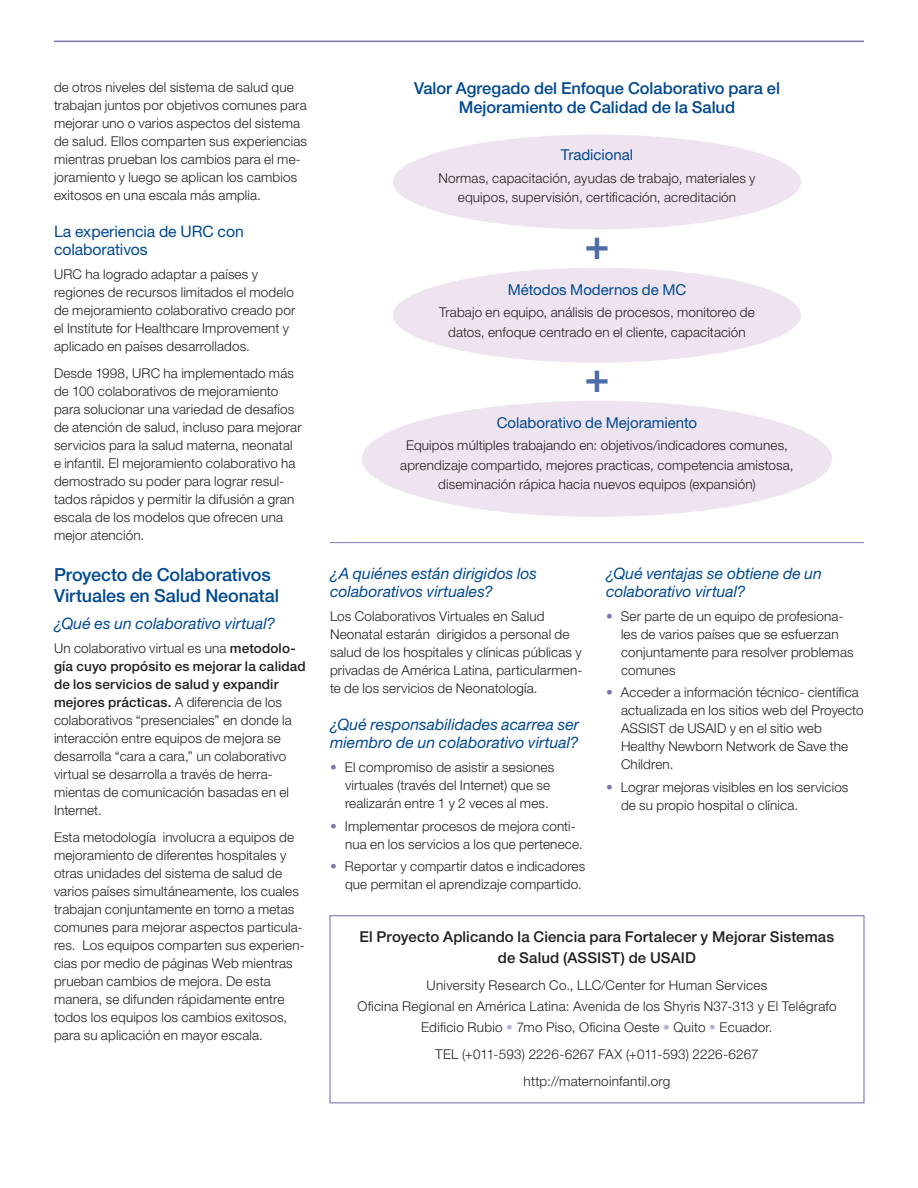
<style>
.page{position:relative;width:918px;height:1188px;background:#fff}
.page>*{position:absolute;margin:0;border:0;box-sizing:border-box;transform-origin:0 0}
.smallsub{font:500 42px "Helvetica Neue";color:#4d6ca8}
.subhead_1{font:500 18px/21px "Helvetica Neue";letter-spacing:-.005em;color:#014990}
.smallsub-2{font:500 16.5px/19.5px "Helvetica Neue";letter-spacing:-.005em;color:#014990;text-align:center}
.smallsub-3{font:italic 15.75px/18px "Helvetica Neue";color:#014990}
.subhead_1-2{font:15.75px/18px "Helvetica Neue";letter-spacing:-.005em;color:#014990}
.subhead_1-3{font:italic 15.75px "Helvetica Neue";color:#014990}
.bodytext{font:500 15px/21px "Helvetica Neue";letter-spacing:.005em;color:#231f20;text-align:center}
.smallsub-4{font:15px "Helvetica Neue";color:#014990}
.bodytext-2{font:300 13.5px/18px "Helvetica Neue";letter-spacing:.01em;color:#231f20}
.body_bullet{font:300 13.5px/18px "Helvetica Neue";letter-spacing:.01em;color:#231f20}
.s1{font-weight:500}
.s2{color:#7e78b1}
.s3{color:#b4b1d3}
</style>
<div class="page">
<div style="left:329px;top:915px;width:536px;height:188px;border:1px solid #7e78b1"></div>
<hr style="left:54px;top:41px;width:810px;height:1px;background:#7e78b1">
<hr style="left:330px;top:542px;width:534px;height:1px;background:#7e78b1">
<div style="left:393px;top:135px;width:408px;height:95px;background:#eee4f0;border-radius:50%"></div>
<div style="left:393px;top:268px;width:408px;height:95px;background:#eee4f0;border-radius:50%"></div>
<div style="left:362px;top:401px;width:470px;height:116px;background:#eee4f0;border-radius:50%"></div>
<p class="bodytext-2" style="left:54px;top:78px;width:255px">de otros niveles del sistema de salud que trabajan juntos por objetivos comunes para mejorar uno o varios aspectos del sistema de salud. Ellos comparten sus experiencias mientras prueban los cambios para el me&shy;joramiento y luego se aplican los cambios exitosos en una escala más amplia.</p>
<p class="subhead_1-2" style="left:54px;top:222px;width:191px">La experiencia de URC con colaborativos</p>
<p class="bodytext-2" style="left:54px;top:265px;width:243px">URC ha logrado adaptar a países y regiones de recursos limitados el modelo de mejoramiento colaborativo creado por el Institute for Healthcare Improvement y aplicado en países desarrollados.</p>
<p class="bodytext-2" style="left:54px;top:364px;width:249px">Desde 1998, URC ha implementado más de 100 colaborativos de mejoramiento para solucionar una variedad de desafíos de atención de salud, incluso para mejorar servicios para la salud materna, neonatal e infantil. El mejoramiento colaborativo ha demostrado su poder para lograr resul&shy;tados rápidos y permitir la difusión a gran escala de los modelos que ofrecen una mejor atención.</p>
<p class="subhead_1" style="left:54px;top:564px;width:227px">Proyecto de Colaborativos<br>Virtuales en Salud Neonatal</p>
<p class="subhead_1-3" style="left:54px;top:614px;width:223px">¿Qué es un colaborativo virtual?</p>
<p class="bodytext-2" style="left:54px;top:639px;width:253px">Un colaborativo virtual es una <span class="s1">metodolo&shy;gía cuyo propósito es mejorar la calidad de los servicios de salud y expandir mejores prácticas.</span> A diferencia de los colaborativos “presenciales” en donde la interacción entre equipos de mejora se desarrolla “cara a cara,” un colaborativo virtual se desarrolla a través de herra&shy;mientas de comunicación basadas en el Internet.</p>
<p class="bodytext-2" style="left:54px;top:828px;width:252px">Esta metodología involucra a equipos de mejoramiento de diferentes hospitales y otras unidades del sistema de salud de varios países simultáneamente, los cuales trabajan conjuntamente en torno a metas comunes para mejorar aspectos particula&shy;res. Los equipos comparten sus experien&shy;cias por medio de páginas Web mientras prueban cambios de mejora. De esta manera, se difunden rápidamente entre todos los equipos los cambios exitosos, para su aplicación en mayor escala.</p>
<p class="smallsub-2" style="left:414px;top:78px;width:367px">Valor Agregado del Enfoque Colaborativo para el<br>Mejoramiento de Calidad de la Salud</p>
<p class="smallsub-4" style="left:561px;top:146px;width:74px">Tradicional</p>
<p class="bodytext-2" style="left:438px;top:168px;width:319px;line-height:19.5px;text-align:center">Normas, capacitación, ayudas de trabajo, materiales y equipos, supervisión, certificación, acreditación</p>
<p class="smallsub" style="left:584px;top:219px;width:27px">+</p>
<p class="smallsub-4" style="left:508px;top:280px;width:180px">Métodos Modernos de MC</p>
<p class="bodytext-2" style="left:439px;top:302px;width:317px;line-height:19.5px;text-align:center">Trabajo en equipo, análisis de procesos, monitoreo de datos, enfoque centrado en el cliente, capacitación</p>
<p class="smallsub" style="left:584px;top:352px;width:27px">+</p>
<p class="smallsub-4" style="left:497px;top:413px;width:202px">Colaborativo de Mejoramiento</p>
<p class="bodytext-2" style="left:400px;top:435px;width:395px;line-height:19.5px;text-align:center">Equipos múltiples trabajando en: objetivos/indicadores comunes, aprendizaje compartido, mejores practicas, competencia amistosa, diseminación rápica hacia nuevos equipos (expansión)</p>
<p class="smallsub-3" style="left:330px;top:564px;width:209px">¿A quiénes están dirigidos los colaborativos virtuales?</p>
<p class="bodytext-2" style="left:330px;top:607px;width:254px">Los Colaborativos Virtuales en Salud Neonatal estarán dirigidos a personal de salud de los hospitales y clínicas públicas y privadas de América Latina, particularmen&shy;te de los servicios de Neonatología.</p>
<p class="smallsub-3" style="left:330px;top:715px;width:251px">¿Qué responsabilidades acarrea ser miembro de un colaborativo virtual?</p>
<p class="body_bullet" style="left:345px;top:758px;width:211px;text-indent:-15px"><span class="s2">•</span> El compromiso de asistir a sesiones virtuales (través del Internet) que se realizarán entre 1 y 2 veces al mes.</p>
<p class="body_bullet" style="left:345px;top:817px;width:239px;text-indent:-15px"><span class="s2">•</span> Implementar procesos de mejora conti&shy;nua en los servicios a los que pertenece.</p>
<p class="body_bullet" style="left:330px;top:857px;width:257px;text-align:right"><span class="s2">•</span> Reportar y compartir datos e indicadores que permitan el aprendizaje compartido.</p>
<p class="smallsub-3" style="left:606px;top:564px;width:218px">¿Qué ventajas se obtiene de un colaborativo virtual?</p>
<p class="body_bullet" style="left:621px;top:607px;width:234px;text-indent:-15px"><span class="s2">•</span> Ser parte de un equipo de profesiona&shy;les de varios países que se esfuerzan conjuntamente para resolver problemas comunes</p>
<p class="body_bullet" style="left:621px;top:683px;width:244px;text-indent:-15px"><span class="s2">•</span> Acceder a información técnico- científica actualizada en los sitios web del Proyecto<br>ASSIST de USAID y en el sitio web<br>Healthy Newborn Network de Save the<br>Children.</p>
<p class="body_bullet" style="left:621px;top:778px;width:229px;text-indent:-15px"><span class="s2">•</span> Lograr mejoras visibles en los servicios de su propio hospital o clínica.</p>
<p class="bodytext" style="left:360px;top:926px;width:476px">El Proyecto Aplicando la Ciencia para Fortalecer y Mejorar Sistemas de Salud (ASSIST) de USAID</p>
<p class="bodytext-2" style="left:427px;top:976px;width:342px">University Research Co., LLC/Center for Human Services</p>
<p class="bodytext-2" style="left:357px;top:995px;width:481px;line-height:21px;text-align:center">Oficina Regional en América Latina: Avenida de los Shyris N37-313 y El Telégrafo<br>Edificio Rubio <span class="s3">•</span> 7mo Piso, Oficina Oeste <span class="s3">•</span> Quito <span class="s3">•</span> Ecuador.</p>
<p class="bodytext-2" style="left:435px;top:1045px;width:325px">TEL (+011-593) 2226-6267 FAX (+011-593) 2226-6267</p>
<p class="bodytext-2" style="left:524px;top:1072px;width:148px">http://maternoinfantil.org</p>
</div>
